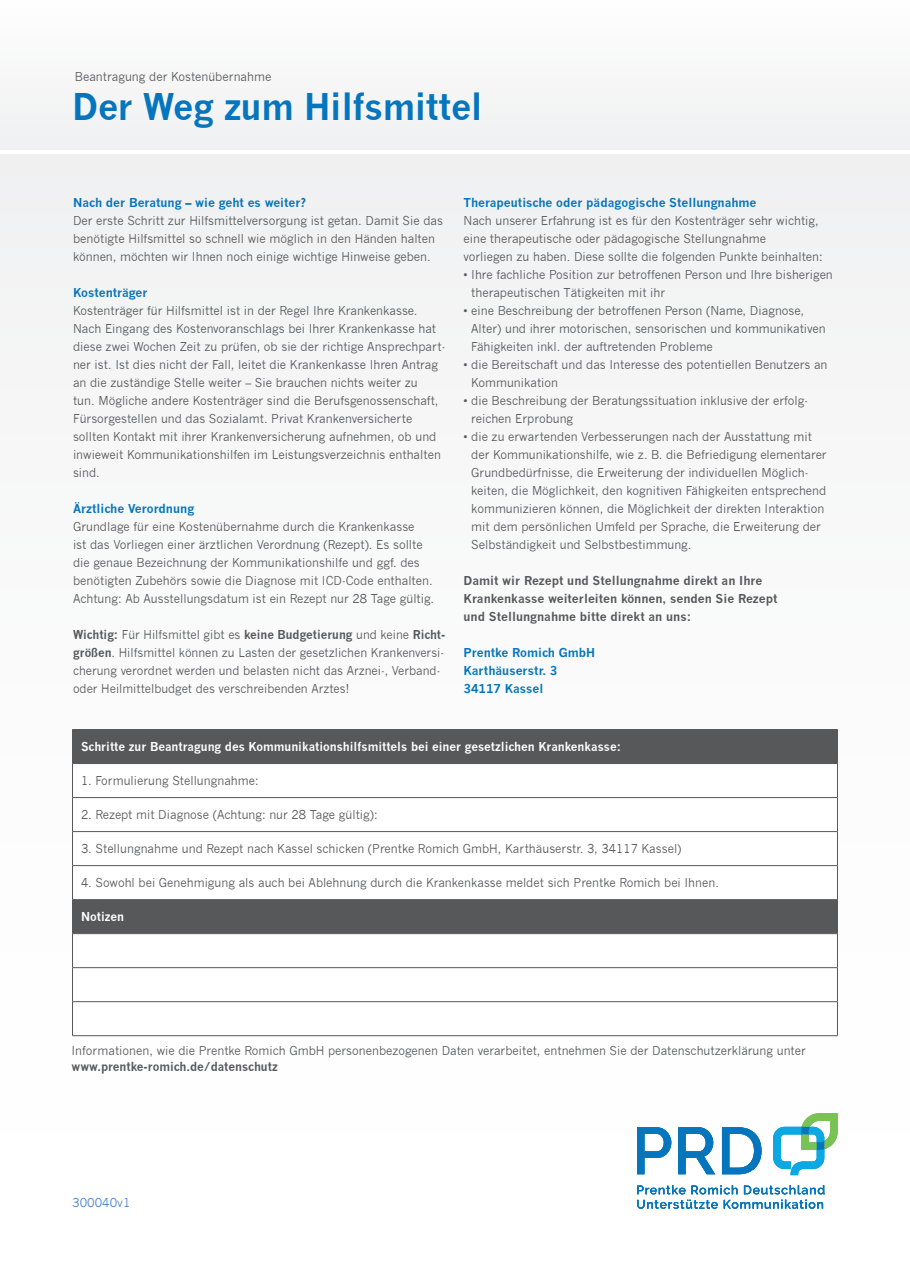
<style>
.page{position:relative;width:910px;height:1280px;background:#fff}
.page>*{position:absolute;margin:0;border:0;box-sizing:border-box;transform-origin:0 0}
.PRD_Headline_Produkt{font:700 36px "News Gothic";letter-spacing:-.01em;color:#0575bd}
.PRD_Fließtext_Grau_2{font:12px/18px "News Gothic";color:#57585a}
.PRD_Fließtext_Grau_2-2{font:12px/18px "News Gothic";color:#57585a;scale:.96 1}
.PRD_Fließtext_Subhea{font:700 12px "News Gothic";color:#0575bd}
.PRD_Fließtext_Subhea-2{font:700 12px/18px "News Gothic";color:#57585a}
.PRD_Fließtext_Grau_2-3{font:700 12px "News Gothic";color:#fff}
.t1{font:12px "News Gothic";color:#4f88c7}
.s1{font-weight:700}
</style>
<div class="page">
<div style="left:0;top:155px;width:910px;height:1125px;background:#f9fafa"></div>
<div style="left:0;top:0;width:910px;height:150px;background:#f7f7f7"></div>
<div style="left:73px;top:730px;width:764px;height:33px;background:#57585a"></div>
<svg style="left:73px;top:832px;width:764px;height:171px"></svg>
<hr style="left:72px;top:729px;width:766px;height:1px;background:#57585a">
<hr style="left:72px;top:730px;width:1px;height:33px;background:#57585a">
<hr style="left:837px;top:730px;width:1px;height:33px;background:#57585a">
<hr style="left:72px;top:763px;width:766px;height:1px;background:#57585a">
<hr style="left:72px;top:764px;width:1px;height:33px;background:#57585a">
<hr style="left:837px;top:764px;width:1px;height:33px;background:#57585a">
<hr style="left:72px;top:797px;width:766px;height:1px;background:#57585a">
<hr style="left:72px;top:798px;width:1px;height:33px;background:#57585a">
<hr style="left:837px;top:798px;width:1px;height:33px;background:#57585a">
<hr style="left:72px;top:831px;width:766px;height:1px;background:#57585a">
<hr style="left:72px;top:832px;width:1px;height:33px;background:#57585a">
<hr style="left:837px;top:832px;width:1px;height:33px;background:#57585a">
<hr style="left:72px;top:865px;width:766px;height:1px;background:#57585a">
<hr style="left:72px;top:866px;width:1px;height:33px;background:#57585a">
<hr style="left:837px;top:866px;width:1px;height:33px;background:#57585a">
<hr style="left:72px;top:899px;width:766px;height:1px;background:#57585a">
<hr style="left:72px;top:900px;width:1px;height:33px;background:#57585a">
<hr style="left:837px;top:900px;width:1px;height:33px;background:#57585a">
<hr style="left:72px;top:933px;width:766px;height:1px;background:#57585a">
<hr style="left:72px;top:934px;width:1px;height:33px;background:#57585a">
<hr style="left:837px;top:934px;width:1px;height:33px;background:#57585a">
<hr style="left:72px;top:967px;width:766px;height:1px;background:#57585a">
<hr style="left:72px;top:968px;width:1px;height:33px;background:#57585a">
<hr style="left:837px;top:968px;width:1px;height:33px;background:#57585a">
<hr style="left:72px;top:1001px;width:766px;height:1px;background:#57585a">
<hr style="left:72px;top:1002px;width:1px;height:33px;background:#57585a">
<hr style="left:837px;top:1002px;width:1px;height:33px;background:#57585a">
<hr style="left:72px;top:1035px;width:766px;height:1px;background:#57585a">
<svg style="left:637px;top:1185px;width:188px;height:24px"></svg>
<svg style="left:773px;top:1113px;width:65px;height:63px"></svg>
<svg style="left:637px;top:1127px;width:124px;height:47px"></svg>
<p class="PRD_Fließtext_Grau_2" style="left:75px;top:67px;width:198px">Beantragung der Kostenübernahme</p>
<p class="PRD_Headline_Produkt" style="left:72px;top:85px;width:412px">Der Weg zum Hilfsmittel</p>
<p class="PRD_Fließtext_Subhea" style="left:73px;top:195px;width:235px">Nach der Beratung – wie geht es weiter?</p>
<p class="PRD_Fließtext_Grau_2" style="left:73px;top:211px;width:371px">Der erste Schritt zur Hilfsmittelversorgung ist getan. Damit Sie das benötigte Hilfsmittel so schnell wie möglich in den Händen halten können, möchten wir Ihnen noch einige wichtige Hinweise geben.</p>
<p class="PRD_Fließtext_Subhea" style="left:73px;top:285px;width:76px">Kostenträger</p>
<p class="PRD_Fließtext_Grau_2" style="left:73px;top:301px;width:374px">Kostenträger für Hilfsmittel ist in der Regel Ihre Krankenkasse.<br>Nach Eingang des Kostenvoranschlags bei Ihrer Krankenkasse hat diese zwei Wochen Zeit zu prüfen, ob sie der richtige Ansprechpart&shy;ner ist. Ist dies nicht der Fall, leitet die Krankenkasse Ihren Antrag an die zuständige Stelle weiter – Sie brauchen nichts weiter zu<br>tun. Mögliche andere Kostenträger sind die Berufsgenossenschaft, Fürsorgestellen und das Sozialamt. Privat Krankenversicherte sollten Kontakt mit ihrer Krankenversicherung aufnehmen, ob und inwieweit Kommunikationshilfen im Leistungsverzeichnis enthalten sind.</p>
<p class="PRD_Fließtext_Subhea" style="left:73px;top:501px;width:123px">Ärztliche Verordnung</p>
<p class="PRD_Fließtext_Grau_2" style="left:73px;top:517px;width:363px">Grundlage für eine Kostenübernahme durch die Krankenkasse<br>ist das Vorliegen einer ärztlichen Verordnung (Rezept). Es sollte die genaue Bezeichnung der Kommunikationshilfe und ggf. des benötigten Zubehörs sowie die Diagnose mit ICD-Code enthalten.<br>Achtung: Ab Ausstellungsdatum ist ein Rezept nur 28 Tage gültig.</p>
<p class="PRD_Fließtext_Grau_2-2" style="left:73px;top:625px;width:389px"><span class="s1">Wichtig:</span> Für Hilfsmittel gibt es <span class="s1">keine Budgetierung</span> und keine <span class="s1">Richt&shy;größen</span>. Hilfsmittel können zu Lasten der gesetzlichen Krankenversi&shy;cherung verordnet werden und belasten nicht das Arznei-, Verband&shy;oder Heilmittelbudget des verschreibenden Arztes!</p>
<p class="PRD_Fließtext_Subhea" style="left:463px;top:195px;width:294px">Therapeutische oder pädagogische Stellungnahme</p>
<p class="PRD_Fließtext_Grau_2" style="left:463px;top:211px;width:357px">Nach unserer Erfahrung ist es für den Kostenträger sehr wichtig, eine therapeutische oder pädagogische Stellungnahme</p>
<p class="PRD_Fließtext_Grau_2" style="left:463px;top:247px;width:361px">vorliegen zu haben. Diese sollte die folgenden Punkte beinhalten:</p>
<p class="PRD_Fließtext_Grau_2" style="left:471px;top:265px;width:363px;text-indent:-8px">• Ihre fachliche Position zur betroffenen Person und Ihre bisherigen therapeutischen Tätigkeiten mit ihr</p>
<p class="PRD_Fließtext_Grau_2" style="left:471px;top:301px;width:356px;text-indent:-8px">• eine Beschreibung der betroffenen Person (Name, Diagnose,<br>Alter) und ihrer motorischen, sensorischen und kommunikativen<br>Fähigkeiten inkl. der auftretenden Probleme</p>
<p class="PRD_Fließtext_Grau_2" style="left:471px;top:355px;width:358px;text-indent:-8px">• die Bereitschaft und das Interesse des potentiellen Benutzers an<br>Kommunikation</p>
<p class="PRD_Fließtext_Grau_2" style="left:471px;top:391px;width:338px;text-indent:-8px">• die Beschreibung der Beratungssituation inklusive der erfolg&shy;reichen Erprobung</p>
<p class="PRD_Fließtext_Grau_2" style="left:471px;top:427px;width:357px;text-indent:-8px">• die zu erwartenden Verbesserungen nach der Ausstattung mit der Kommunikationshilfe, wie z. B. die Befriedigung elementarer Grundbedürfnisse, die Erweiterung der individuellen Möglich&shy;keiten, die Möglichkeit, den kognitiven Fähigkeiten entsprechend kommunizieren können, die Möglichkeit der direkten Interaktion mit dem persönlichen Umfeld per Sprache, die Erweiterung der Selbständigkeit und Selbstbestimmung.</p>
<p class="PRD_Fließtext_Subhea-2" style="left:463px;top:571px;width:315px">Damit wir Rezept und Stellungnahme direkt an Ihre<br>Krankenkasse weiterleiten können, senden Sie Rezept und Stellungnahme bitte direkt an uns:</p>
<p class="PRD_Fließtext_Subhea" style="left:463px;top:645px;width:133px">Prentke Romich GmbH</p>
<p class="PRD_Fließtext_Subhea" style="left:463px;top:663px;width:95px">Karthäuserstr. 3</p>
<p class="PRD_Fließtext_Subhea" style="left:463px;top:681px;width:81px">34117 Kassel</p>
<p class="PRD_Fließtext_Grau_2-3" style="left:81px;top:739px;width:542px">Schritte zur Beantragung des Kommunikationshilfsmittels bei einer gesetzlichen Krankenkasse:</p>
<p class="PRD_Fließtext_Grau_2" style="left:81px;top:772px;width:179px">1. Formulierung Stellungnahme:</p>
<p class="PRD_Fließtext_Grau_2" style="left:81px;top:806px;width:298px">2. Rezept mit Diagnose (Achtung: nur 28 Tage gültig):</p>
<p class="PRD_Fließtext_Grau_2" style="left:81px;top:840px;width:602px">3. Stellungnahme und Rezept nach Kassel schicken (Prentke Romich GmbH, Karthäuserstr. 3, 34117 Kassel)</p>
<p class="PRD_Fließtext_Grau_2" style="left:81px;top:874px;width:639px">4. Sowohl bei Genehmigung als auch bei Ablehnung durch die Krankenkasse meldet sich Prentke Romich bei Ihnen.</p>
<p class="PRD_Fließtext_Grau_2-3" style="left:81px;top:909px;width:45px">Notizen</p>
<p class="PRD_Fließtext_Grau_2" style="left:72px;top:1042px;width:736px;line-height:16.5px">Informationen, wie die Prentke Romich GmbH personenbezogenen Daten verarbeitet, entnehmen Sie der Datenschutzerklärung unter <span class="s1">www.prentke-romich.de/datenschutz</span></p>
<p class="t1" style="left:72px;top:1196px;width:60px">300040v1</p>
</div>
